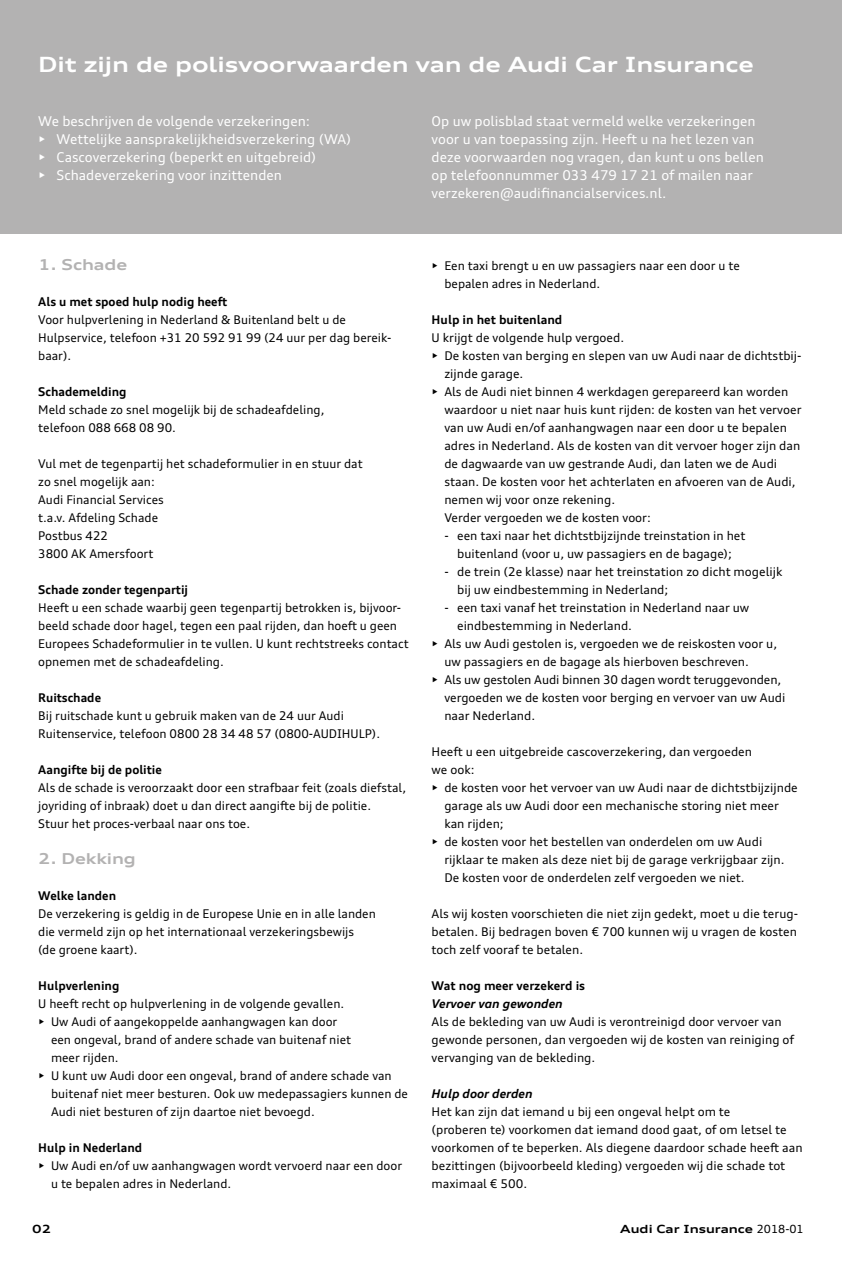
<style>
.page{position:relative;width:842px;height:1263px;background:#fff}
.page>*{position:absolute;margin:0;border:0;box-sizing:border-box;transform-origin:0 0}
.t1{font:700 expanded 21px "Audi Type";letter-spacing:-.005em;color:#fff}
.t2{font:700 expanded 15px "Audi Type";letter-spacing:-.005em;color:#b3b2b2}
.t3{font:13.5px/18px "Audi Type";color:#fff}
.t4{font:12px/18px "Audi Type";color:#000}
.t5{font:700 12px "Audi Type";color:#000}
.t6{font:italic 700 12px "Audi Type";color:#000}
.t7{font:700 expanded 11.25px "Audi Type";color:#000}
.s1{font-weight:400;font-stretch:normal}
</style>
<div class="page">
<div style="left:0;top:0;width:842px;height:234px;background:#b3b2b2"></div>
<h1 class="t1" style="left:38px;top:51px;width:717px">Dit zijn de polisvoorwaarden van de Audi Car Insurance</h1>
<p class="t3" style="left:38px;top:112px;width:273px">We beschrijven de volgende verzekeringen:</p>
<p class="t3" style="left:38px;top:130px;width:315px">• Wettelijke aansprakelijkheidsverzekering (WA)</p>
<p class="t3" style="left:38px;top:148px;width:279px">• Cascoverzekering (beperkt en uitgebreid)</p>
<p class="t3" style="left:38px;top:166px;width:245px">• Schadeverzekering voor inzittenden</p>
<p class="t2" style="left:38px;top:255px;width:90px">1. Schade</p>
<p class="t5" style="left:38px;top:294px;width:191px">Als u met spoed hulp nodig heeft</p>
<p class="t4" style="left:38px;top:311px;width:355px">Voor hulpverlening in Nederland &amp; Buitenland belt u de<br>Hulpservice, telefoon +31 20 592 91 99 (24 uur per dag bereik&shy;baar).</p>
<p class="t5" style="left:38px;top:384px;width:90px">Schademelding</p>
<p class="t4" style="left:38px;top:401px;width:288px">Meld schade zo snel mogelijk bij de schadeafdeling, telefoon 088 668 08 90.</p>
<p class="t4" style="left:38px;top:455px;width:326px">Vul met de tegenpartij het schadeformulier in en stuur dat zo snel mogelijk aan:<br>Audi Financial Services<br>t.a.v. Afdeling Schade<br>Postbus 422<br>3800 AK Amersfoort</p>
<p class="t5" style="left:38px;top:582px;width:151px">Schade zonder tegenpartij</p>
<p class="t4" style="left:38px;top:599px;width:372px">Heeft u een schade waarbij geen tegenpartij betrokken is, bijvoor&shy;beeld schade door hagel, tegen een paal rijden, dan hoeft u geen Europees Schadeformulier in te vullen. U kunt rechtstreeks contact opnemen met de schadeafdeling.</p>
<p class="t5" style="left:38px;top:690px;width:64px">Ruitschade</p>
<p class="t4" style="left:38px;top:707px;width:343px">Bij ruitschade kunt u gebruik maken van de 24 uur Audi<br>Ruitenservice, telefoon 0800 28 34 48 57 (0800-AUDIHULP).</p>
<p class="t5" style="left:38px;top:762px;width:125px">Aangifte bij de politie</p>
<p class="t4" style="left:38px;top:779px;width:369px">Als de schade is veroorzaakt door een strafbaar feit (zoals diefstal, joyriding of inbraak) doet u dan direct aangifte bij de politie.<br>Stuur het proces-verbaal naar ons toe.</p>
<p class="t2" style="left:38px;top:849px;width:99px">2. Dekking</p>
<p class="t5" style="left:38px;top:888px;width:79px">Welke landen</p>
<p class="t4" style="left:38px;top:905px;width:339px">De verzekering is geldig in de Europese Unie en in alle landen die vermeld zijn op het internationaal verzekeringsbewijs<br>(de groene kaart).</p>
<p class="t5" style="left:38px;top:978px;width:83px">Hulpverlening</p>
<p class="t4" style="left:38px;top:995px;width:307px">U heeft recht op hulpverlening in de volgende gevallen.</p>
<p class="t4" style="left:51px;top:1013px;width:302px;text-indent:-13px">• Uw Audi of aangekoppelde aanhangwagen kan door een ongeval, brand of andere schade van buitenaf niet meer rijden.</p>
<p class="t4" style="left:51px;top:1067px;width:359px;text-indent:-13px">• U kunt uw Audi door een ongeval, brand of andere schade van buitenaf niet meer besturen. Ook uw medepassagiers kunnen de<br>Audi niet besturen of zijn daartoe niet bevoegd.</p>
<p class="t5" style="left:38px;top:1140px;width:106px">Hulp in Nederland</p>
<p class="t4" style="left:51px;top:1157px;width:353px;text-indent:-13px">• Uw Audi en/of uw aanhangwagen wordt vervoerd naar een door u te bepalen adres in Nederland.</p>
<p class="t3" style="left:432px;top:112px;width:334px">Op uw polisblad staat vermeld welke verzekeringen voor u van toepassing zijn. Heeft u na het lezen van deze voorwaarden nog vragen, dan kunt u ons bellen op telefoonnummer 033 479 17 21 of mailen naar verzekeren@audifinancialservices.nl.</p>
<p class="t4" style="left:444px;top:257px;width:297px;text-indent:-13px">• Een taxi brengt u en uw passagiers naar een door u te bepalen adres in Nederland.</p>
<p class="t5" style="left:432px;top:312px;width:132px">Hulp in het buitenland</p>
<p class="t4" style="left:432px;top:329px;width:194px">U krijgt de volgende hulp vergoed.</p>
<p class="t4" style="left:444px;top:347px;width:359px;text-indent:-13px">• De kosten van berging en slepen van uw Audi naar de dichtstbij&shy;zijnde garage.</p>
<p class="t4" style="left:444px;top:383px;width:359px;text-indent:-13px">• Als de Audi niet binnen 4 werkdagen gerepareerd kan worden waardoor u niet naar huis kunt rijden: de kosten van het vervoer van uw Audi en/of aanhangwagen naar een door u te bepalen adres in Nederland. Als de kosten van dit vervoer hoger zijn dan de dagwaarde van uw gestrande Audi, dan laten we de Audi staan. De kosten voor het achterlaten en afvoeren van de Audi, nemen wij voor onze rekening.<br>Verder vergoeden we de kosten voor:</p>
<p class="t4" style="left:444px;top:527px;width:303px;text-align:center">- een taxi naar het dichtstbijzijnde treinstation in het buitenland (voor u, uw passagiers en de bagage);</p>
<p class="t4" style="left:457px;top:563px;width:327px;text-indent:-13px">- de trein (2e klasse) naar het treinstation zo dicht mogelijk bij uw eindbestemming in Nederland;</p>
<p class="t4" style="left:457px;top:599px;width:294px;text-indent:-13px">- een taxi vanaf het treinstation in Nederland naar uw eindbestemming in Nederland.</p>
<p class="t4" style="left:444px;top:635px;width:334px;text-indent:-13px">• Als uw Audi gestolen is, vergoeden we de reiskosten voor u, uw passagiers en de bagage als hierboven beschreven.</p>
<p class="t4" style="left:444px;top:671px;width:343px;text-indent:-13px">• Als uw gestolen Audi binnen 30 dagen wordt teruggevonden, vergoeden we de kosten voor berging en vervoer van uw Audi naar Nederland.</p>
<p class="t4" style="left:432px;top:743px;width:322px">Heeft u een uitgebreide cascoverzekering, dan vergoeden we ook:</p>
<p class="t4" style="left:444px;top:779px;width:355px;text-indent:-13px">• de kosten voor het vervoer van uw Audi naar de dichtstbijzijnde garage als uw Audi door een mechanische storing niet meer kan rijden;</p>
<p class="t4" style="left:444px;top:833px;width:342px;text-indent:-13px">• de kosten voor het bestellen van onderdelen om uw Audi rijklaar te maken als deze niet bij de garage verkrijgbaar zijn.<br>De kosten voor de onderdelen zelf vergoeden we niet.</p>
<p class="t4" style="left:432px;top:905px;width:368px;text-align:justify">Als wij kosten voorschieten die niet zijn gedekt, moet u die terug&shy;betalen. Bij bedragen boven € 700 kunnen wij u vragen de kosten toch zelf vooraf te betalen.</p>
<p class="t5" style="left:432px;top:978px;width:155px">Wat nog meer verzekerd is</p>
<p class="t6" style="left:432px;top:996px;width:133px">Vervoer van gewonden</p>
<p class="t4" style="left:432px;top:1013px;width:364px">Als de bekleding van uw Audi is verontreinigd door vervoer van gewonde personen, dan vergoeden wij de kosten van reiniging of vervanging van de bekleding.</p>
<p class="t6" style="left:432px;top:1086px;width:102px">Hulp door derden</p>
<p class="t4" style="left:432px;top:1103px;width:372px">Het kan zijn dat iemand u bij een ongeval helpt om te<br>(proberen te) voorkomen dat iemand dood gaat, of om letsel te voorkomen of te beperken. Als diegene daardoor schade heeft aan bezittingen (bijvoorbeeld kleding) vergoeden wij die schade tot maximaal € 500.</p>
<p class="t7" style="left:32px;top:1222px;width:21px">02</p>
<p class="t7" style="left:620px;top:1222px;width:185px">Audi Car Insurance <span class="s1">2018-01</span></p>
</div>
